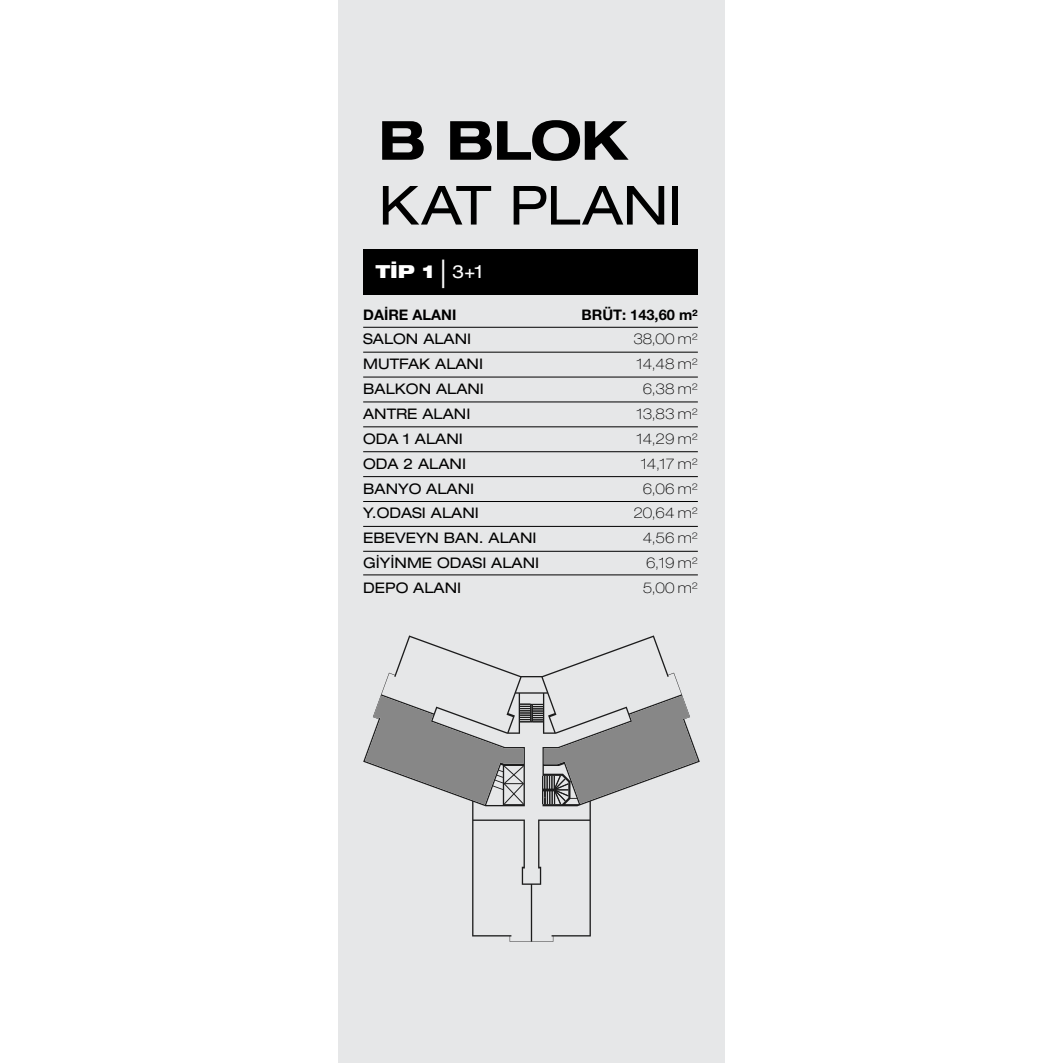
<style>
.page{position:relative;width:1063px;height:1063px;background:#fff}
.page>*{position:absolute;margin:0;border:0;box-sizing:border-box;transform-origin:0 0}
.t1{font:expanded 54px "Helvetica Neue LT Pro";letter-spacing:-.015em;color:#000}
.t2{font:700 expanded 54px "Helvetica Neue LT Pro";color:#000}
.t3{font:900 expanded 18px "Helvetica Neue LT Pro";color:#fff}
.t4{font:expanded 14.62px "Helvetica Neue LT Pro";color:#000}
.t5{font:100 expanded 14.62px "Helvetica Neue LT Pro";color:#000}
.t6{font:700 14.62px "Helvetica Neue LT Pro";color:#000}
.s1{font-weight:400;font-stretch:normal;font-size:28.5px}
.s2{font-weight:400}
</style>
<div class="page">
<div style="left:338px;top:0;width:387px;height:1063px;background:#e6e7e8"></div>
<hr style="left:363px;top:327px;width:335px;height:1px;background:#000">
<hr style="left:363px;top:352px;width:335px;height:1px;background:#000">
<hr style="left:363px;top:377px;width:335px;height:1px;background:#000">
<hr style="left:363px;top:402px;width:335px;height:1px;background:#000">
<hr style="left:363px;top:427px;width:335px;height:1px;background:#000">
<hr style="left:363px;top:452px;width:335px;height:1px;background:#000">
<hr style="left:363px;top:476px;width:335px;height:1px;background:#000">
<hr style="left:363px;top:501px;width:335px;height:1px;background:#000">
<hr style="left:363px;top:526px;width:335px;height:1px;background:#000">
<hr style="left:363px;top:551px;width:335px;height:1px;background:#000">
<div style="left:363px;top:249px;width:335px;height:45px;background:#000"></div>
<hr style="left:363px;top:575px;width:335px;height:1px;background:#000">
<svg style="left:363px;top:635px;width:337px;height:307px"></svg>
<svg style="left:365px;top:696px;width:333px;height:111px"></svg>
<h1 class="t2" style="left:379px;top:107px;width:251px">B BLOK</h1>
<h1 class="t1" style="left:379px;top:174px;width:306px">KAT PLANI</h1>
<p class="t3" style="left:376px;top:259px;width:109px">TİP 1 <span class="s1">|</span> <span class="s2">3+1</span></p>
<p class="t6" style="left:363px;top:305px;width:95px">DAİRE ALANI</p>
<p class="t6" style="left:581px;top:305px;width:118px">BRÜT: 143,60 m²</p>
<p class="t4" style="left:363px;top:331px;width:110px">SALON ALANI</p>
<p class="t5" style="left:633px;top:331px;width:66px">38,00 m²</p>
<p class="t4" style="left:363px;top:356px;width:121px">MUTFAK ALANI</p>
<p class="t5" style="left:637px;top:355px;width:63px">14,48 m²</p>
<p class="t4" style="left:363px;top:381px;width:122px">BALKON ALANI</p>
<p class="t5" style="left:643px;top:380px;width:57px">6,38 m²</p>
<p class="t4" style="left:363px;top:405px;width:109px">ANTRE ALANI</p>
<p class="t5" style="left:637px;top:405px;width:63px">13,83 m²</p>
<p class="t4" style="left:363px;top:430px;width:101px">ODA 1 ALANI</p>
<p class="t5" style="left:637px;top:430px;width:63px">14,29 m²</p>
<p class="t4" style="left:363px;top:455px;width:104px">ODA 2 ALANI</p>
<p class="t5" style="left:641px;top:455px;width:59px">14,17 m²</p>
<p class="t4" style="left:363px;top:480px;width:113px">BANYO ALANI</p>
<p class="t5" style="left:643px;top:480px;width:57px">6,06 m²</p>
<p class="t4" style="left:363px;top:505px;width:117px">Y.ODASI ALANI</p>
<p class="t5" style="left:633px;top:505px;width:66px">20,64 m²</p>
<p class="t4" style="left:363px;top:530px;width:175px">EBEVEYN BAN. ALANI</p>
<p class="t5" style="left:643px;top:529px;width:57px">4,56 m²</p>
<p class="t4" style="left:363px;top:555px;width:178px">GİYİNME ODASI ALANI</p>
<p class="t5" style="left:646px;top:554px;width:53px">6,19 m²</p>
<p class="t4" style="left:363px;top:579px;width:100px">DEPO ALANI</p>
<p class="t5" style="left:643px;top:579px;width:57px">5,00 m²</p>
</div>
